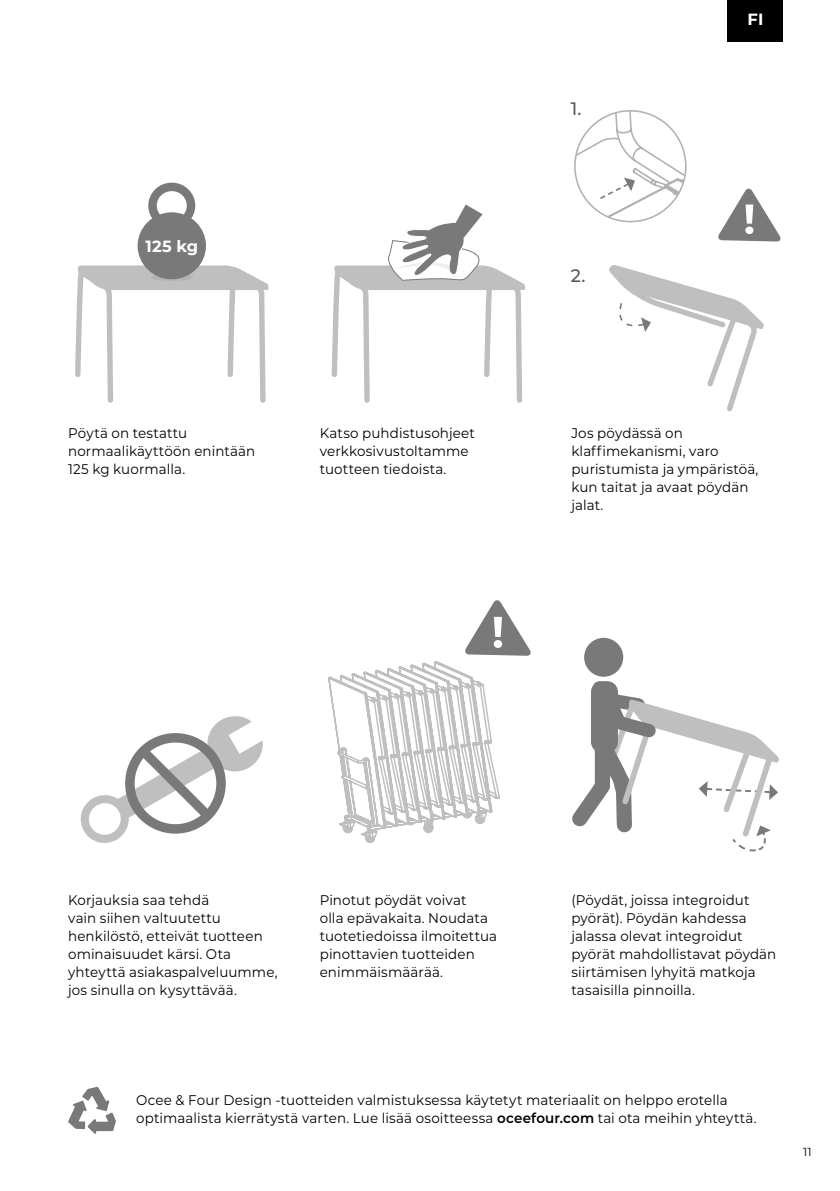
<style>
.page{position:relative;width:840px;height:1191px;background:#fff}
.page>*{position:absolute;margin:0;border:0;box-sizing:border-box;transform-origin:0 0}
.t1{font:500 18px "Montserrat";color:#000}
.t2{font:700 16.2px "Montserrat";letter-spacing:.01em;color:#fff}
.t3{font:14px/18px "Montserrat";letter-spacing:.01em;color:#000;scale:.96 1}
.t4{font:11.6px "Montserrat";color:#000}
.s1{font-weight:600}
</style>
<div class="page">
<div style="left:727px;top:0;width:55px;height:41px;background:#000"></div>
<svg style="left:68px;top:1086px;width:48px;height:48px"></svg>
<svg style="left:80px;top:716px;width:183px;height:127px"></svg>
<svg style="left:331px;top:204px;width:194px;height:199px"></svg>
<svg style="left:75px;top:264px;width:194px;height:139px"></svg>
<svg style="left:151px;top:274px;width:41px;height:7px"></svg>
<div style="left:137px;top:212px;width:69px;height:67px;background:#797979;border-radius:50%"></div>
<div style="left:148px;top:183px;width:47px;height:46px;border:8px solid #797979;border-radius:50%"></div>
<svg style="left:328px;top:600px;width:203px;height:243px"></svg>
<div style="left:583px;top:638px;width:40px;height:39px;background:#797979;border-radius:50%"></div>
<svg style="left:572px;top:669px;width:206px;height:183px"></svg>
<svg style="left:718px;top:188px;width:63px;height:53px"></svg>
<svg style="left:609px;top:265px;width:154px;height:147px"></svg>
<svg style="left:574px;top:111px;width:111px;height:111px"></svg>
<p class="t2" style="left:145px;top:235px;width:54px">125 kg</p>
<p class="t1" style="left:570px;top:96px;width:12px">1.</p>
<p class="t1" style="left:570px;top:263px;width:16px">2.</p>
<p class="t2" style="left:747px;top:8px;width:17px">FI</p>
<p class="t3" style="left:68px;top:423px;width:196px">Pöytä on testattu normaalikäyttöön enintään<br>125 kg kuormalla.</p>
<p class="t3" style="left:319px;top:423px;width:163px">Katso puhdistusohjeet verkkosivustoltamme tuotteen tiedoista.</p>
<p class="t3" style="left:571px;top:423px;width:196px">Jos pöydässä on klaffimekanismi, varo puristumista ja ympäristöä, kun taitat ja avaat pöydän jalat.</p>
<p class="t3" style="left:68px;top:890px;width:219px">Korjauksia saa tehdä<br>vain siihen valtuutettu henkilöstö, etteivät tuotteen ominaisuudet kärsi. Ota yhteyttä asiakaspalveluumme, jos sinulla on kysyttävää.</p>
<p class="t3" style="left:319px;top:890px;width:186px">Pinotut pöydät voivat<br>olla epävakaita. Noudata tuotetiedoissa ilmoitettua pinottavien tuotteiden enimmäismäärää.</p>
<p class="t3" style="left:571px;top:890px;width:215px">(Pöydät, joissa integroidut pyörät). Pöydän kahdessa jalassa olevat integroidut pyörät mahdollistavat pöydän siirtämisen lyhyitä matkoja tasaisilla pinnoilla.</p>
<p class="t3" style="left:136px;top:1090px;width:647px">Ocee &amp; Four Design -tuotteiden valmistuksessa käytetyt materiaalit on helppo erotella optimaalista kierrätystä varten. Lue lisää osoitteessa <span class="s1">oceefour.com</span> tai ota meihin yhteyttä.</p>
<p class="t4" style="left:802px;top:1143px;width:10px">11</p>
</div>
